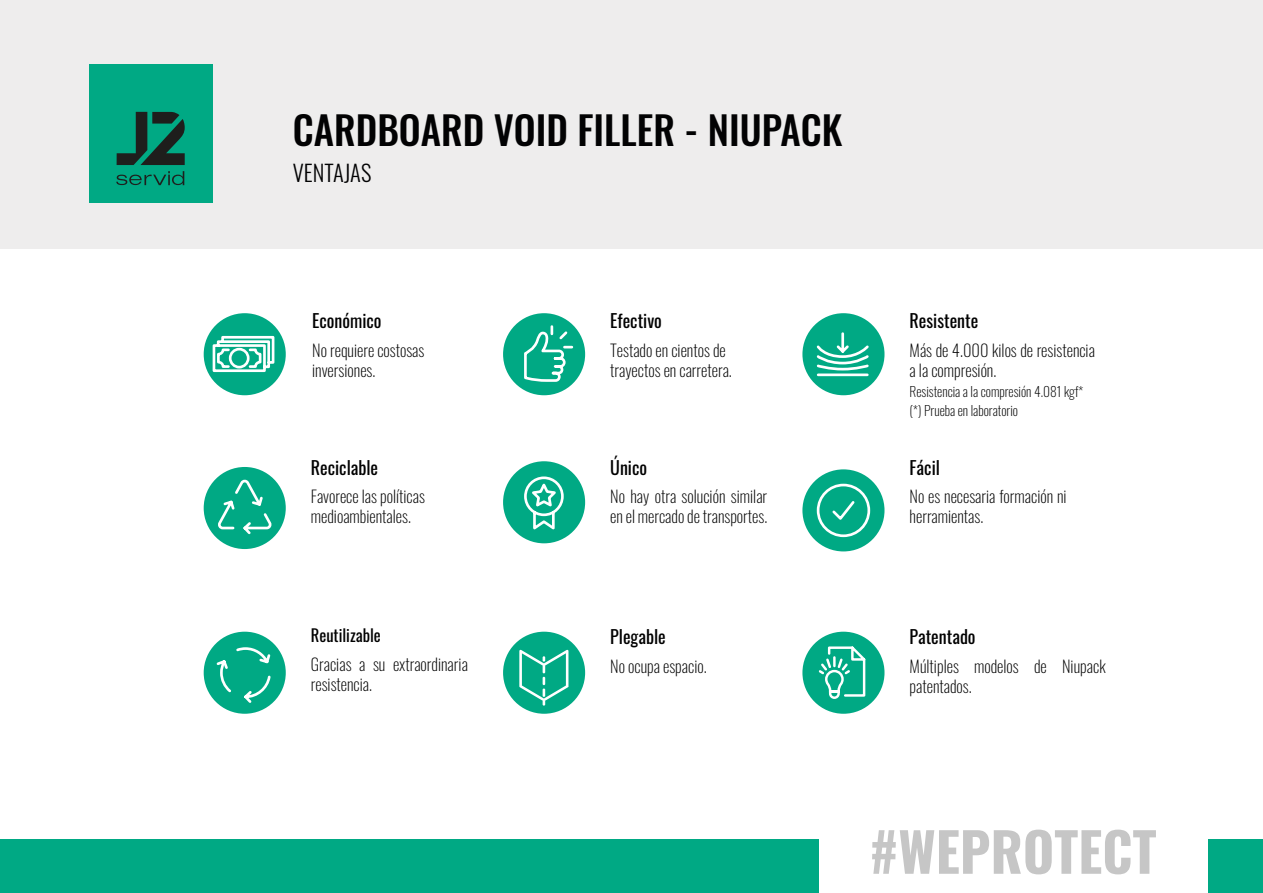
<style>
.page{position:relative;width:1263px;height:893px;background:#fff}
.page>*{position:absolute;margin:0;border:0;box-sizing:border-box;transform-origin:0 0}
.t1{font:700 53.85px "Oswald";color:#c6c6c6}
.t2{font:500 39px "Oswald";color:#020203}
.t3{font:300 22.5px "Oswald";color:#020203}
.t4{font:18px "Oswald";color:#000}
.t5{font:200 16.5px/19.8px "Oswald";color:#000}
.t6{font:16.5px "Oswald";color:#000}
.t7{font:200 13.5px/19.8px "Oswald";color:#000}
</style>
<div class="page">
<div style="left:0;top:0;width:1263px;height:249px;background:#eeeded"></div>
<div style="left:1208px;top:840px;width:55px;height:53px;background:#00a984"></div>
<div style="left:0;top:840px;width:819px;height:53px;background:#00a984"></div>
<div style="left:89px;top:65px;width:123px;height:138px;background:#00a984"></div>
<svg style="left:116px;top:171px;width:68px;height:14px"></svg>
<svg style="left:117px;top:112px;width:68px;height:53px"></svg>
<div style="left:204px;top:313px;width:82px;height:82px;background:#00a984;border-radius:50%"></div>
<div style="left:503px;top:461px;width:82px;height:82px;background:#00a984;border-radius:50%"></div>
<div style="left:503px;top:313px;width:82px;height:82px;background:#00a984;border-radius:50%"></div>
<div style="left:802px;top:469px;width:82px;height:82px;background:#00a984;border-radius:50%"></div>
<div style="left:802px;top:313px;width:82px;height:82px;background:#00a984;border-radius:50%"></div>
<div style="left:204px;top:632px;width:82px;height:82px;background:#00a984;border-radius:50%"></div>
<div style="left:204px;top:467px;width:82px;height:82px;background:#00a984;border-radius:50%"></div>
<div style="left:503px;top:632px;width:82px;height:82px;background:#00a984;border-radius:50%"></div>
<div style="left:802px;top:632px;width:82px;height:82px;background:#00a984;border-radius:50%"></div>
<svg style="left:524px;top:476px;width:40px;height:54px"></svg>
<svg style="left:519px;top:650px;width:49px;height:56px"></svg>
<svg style="left:816px;top:483px;width:55px;height:55px"></svg>
<svg style="left:215px;top:477px;width:57px;height:60px"></svg>
<svg style="left:524px;top:324px;width:50px;height:59px"></svg>
<svg style="left:215px;top:647px;width:57px;height:58px"></svg>
<svg style="left:816px;top:332px;width:53px;height:45px"></svg>
<svg style="left:212px;top:335px;width:63px;height:38px"></svg>
<svg style="left:818px;top:646px;width:48px;height:53px"></svg>
<h2 class="t2" style="left:293px;top:103px;width:551px">CARDBOARD VOID FILLER - NIUPACK</h2>
<h3 class="t3" style="left:293px;top:153px;width:80px">VENTAJAS</h3>
<p class="t4" style="left:312px;top:305px;width:71px">Económico</p>
<p class="t5" style="left:312px;top:339px;width:114px">No requiere costosas inversiones.</p>
<p class="t4" style="left:311px;top:451px;width:69px">Reciclable</p>
<p class="t5" style="left:311px;top:485px;width:116px">Favorece las políticas medioambientales.</p>
<p class="t6" style="left:311px;top:621px;width:72px">Reutilizable</p>
<p class="t5" style="left:311px;top:653px;width:159px">Gracias a su extraordinaria resistencia.</p>
<p class="t4" style="left:610px;top:305px;width:53px">Efectivo</p>
<p class="t5" style="left:610px;top:339px;width:123px">Testado en cientos de trayectos en carretera.</p>
<p class="t4" style="left:610px;top:451px;width:38px">Único</p>
<p class="t5" style="left:610px;top:485px;width:159px">No hay otra solución similar en el mercado de transportes.</p>
<p class="t4" style="left:610px;top:621px;width:57px">Plegable</p>
<p class="t5" style="left:610px;top:655px;width:98px">No ocupa espacio.</p>
<p class="t4" style="left:909px;top:305px;width:70px">Resistente</p>
<p class="t5" style="left:909px;top:339px;width:187px">Más de 4.000 kilos de resistencia a la compresión.</p>
<p class="t7" style="left:909px;top:380px;width:175px">Resistencia a la compresión 4.081 kgf* (*) Prueba en laboratorio</p>
<p class="t4" style="left:909px;top:451px;width:32px">Fácil</p>
<p class="t5" style="left:909px;top:485px;width:159px">No es necesaria formación ni herramientas.</p>
<p class="t4" style="left:909px;top:621px;width:68px">Patentado</p>
<p class="t5" style="left:909px;top:655px;width:198px">Múltiples modelos de Niupack patentados.</p>
<h1 class="t1" style="left:869px;top:804px;width:288px">#WEPROTECT</h1>
</div>
